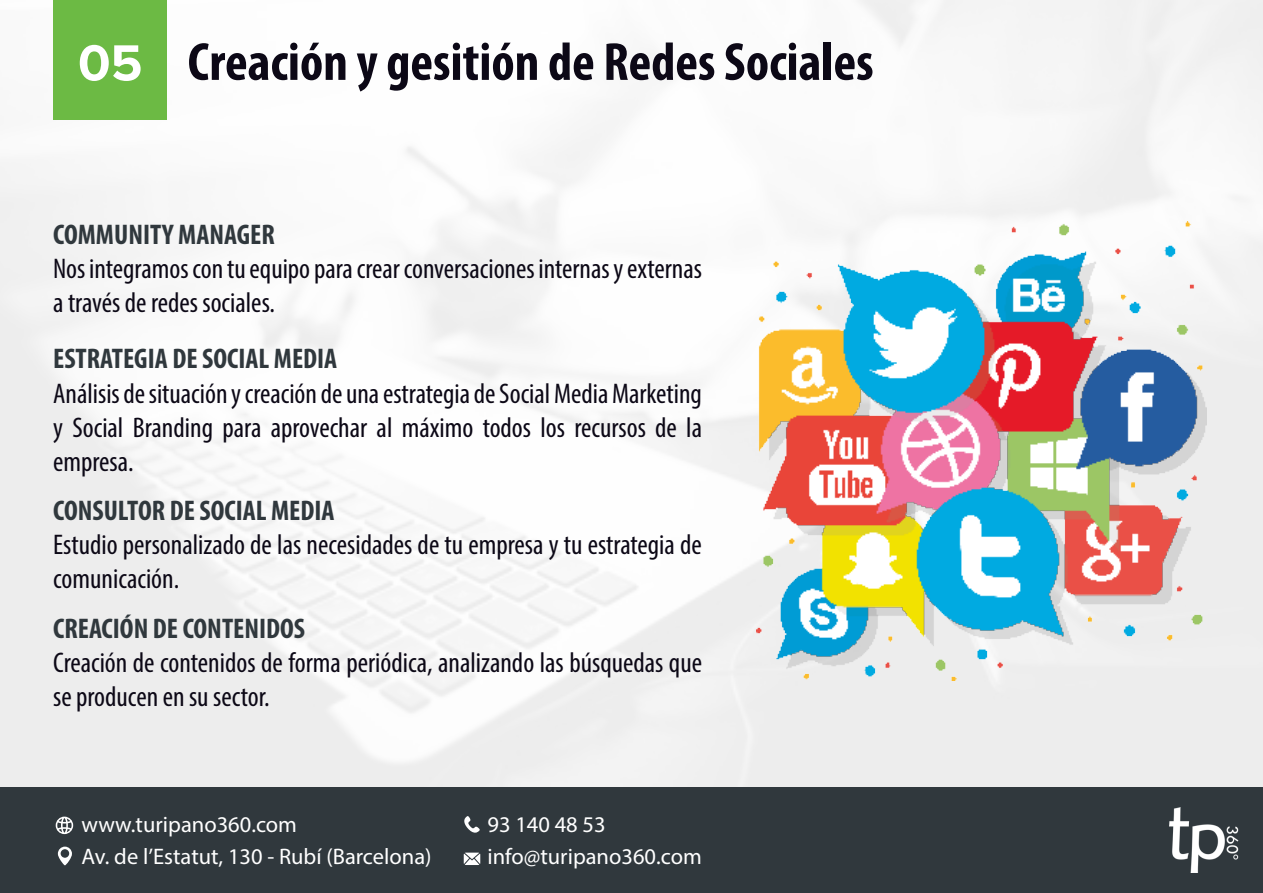
<style>
.page{position:relative;width:1263px;height:893px;background:#f7f7f7}
.page>*{position:absolute;margin:0;border:0;box-sizing:border-box;transform-origin:0 0}
.t1{font:700 condensed 54px "Myriad Pro";color:#0c0816}
.t2{font:700 52.5px "Proxima Nova A";color:#fff}
.t3{font:condensed 28.5px/34.2px "Myriad Pro";color:#0c0816}
.t4{font:700 condensed 28.5px "Myriad Pro";color:#30383d}
.t5{font:22.5px "Myriad Pro";color:#fff}
</style>
<div class="page">
<div style="left:0;top:788px;width:1263px;height:105px;background:#30383d"></div>
<img style="left:1170px;top:808px;width:69px;height:64px">
<svg style="left:56px;top:817px;width:17px;height:17px"></svg>
<svg style="left:58px;top:847px;width:14px;height:18px"></svg>
<svg style="left:464px;top:816px;width:16px;height:17px"></svg>
<svg style="left:464px;top:853px;width:16px;height:12px"></svg>
<div style="left:53px;top:0;width:113px;height:119px;background:#6cba44"></div>
<img style="left:756px;top:222px;width:450px;height:458px">
<p class="t2" style="left:78px;top:33px;width:66px">05</p>
<p class="t1" style="left:188px;top:28px;width:687px">Creación y gesitión de Redes Sociales</p>
<p class="t4" style="left:53px;top:216px;width:223px">COMMUNITY MANAGER</p>
<p class="t3" style="left:53px;top:251px;width:650px">Nos integramos con tu equipo para crear conversaciones internas y externas a través de redes sociales.</p>
<p class="t4" style="left:53px;top:341px;width:286px">ESTRATEGIA DE SOCIAL MEDIA</p>
<p class="t3" style="left:53px;top:376px;width:650px;text-align:justify">Análisis de situación y creación de una estrategia de Social Media Marketing y Social Branding para aprovechar al máximo todos los recursos de la empresa.</p>
<p class="t4" style="left:53px;top:493px;width:283px">CONSULTOR DE SOCIAL MEDIA</p>
<p class="t3" style="left:53px;top:527px;width:650px">Estudio personalizado de las necesidades de tu empresa y tu estrategia de comunicación.</p>
<p class="t4" style="left:53px;top:611px;width:253px">CREACIÓN DE CONTENIDOS</p>
<p class="t3" style="left:53px;top:645px;width:650px">Creación de contenidos de forma periódica, analizando las búsquedas que se producen en su sector.</p>
<p class="t5" style="left:82px;top:810px;width:217px">www.turipano360.com</p>
<p class="t5" style="left:487px;top:810px;width:120px">93 140 48 53</p>
<p class="t5" style="left:82px;top:843px;width:351px">Av. de l’Estatut, 130 - Rubí (Barcelona)</p>
<p class="t5" style="left:487px;top:843px;width:216px">info@turipano360.com</p>
</div>
